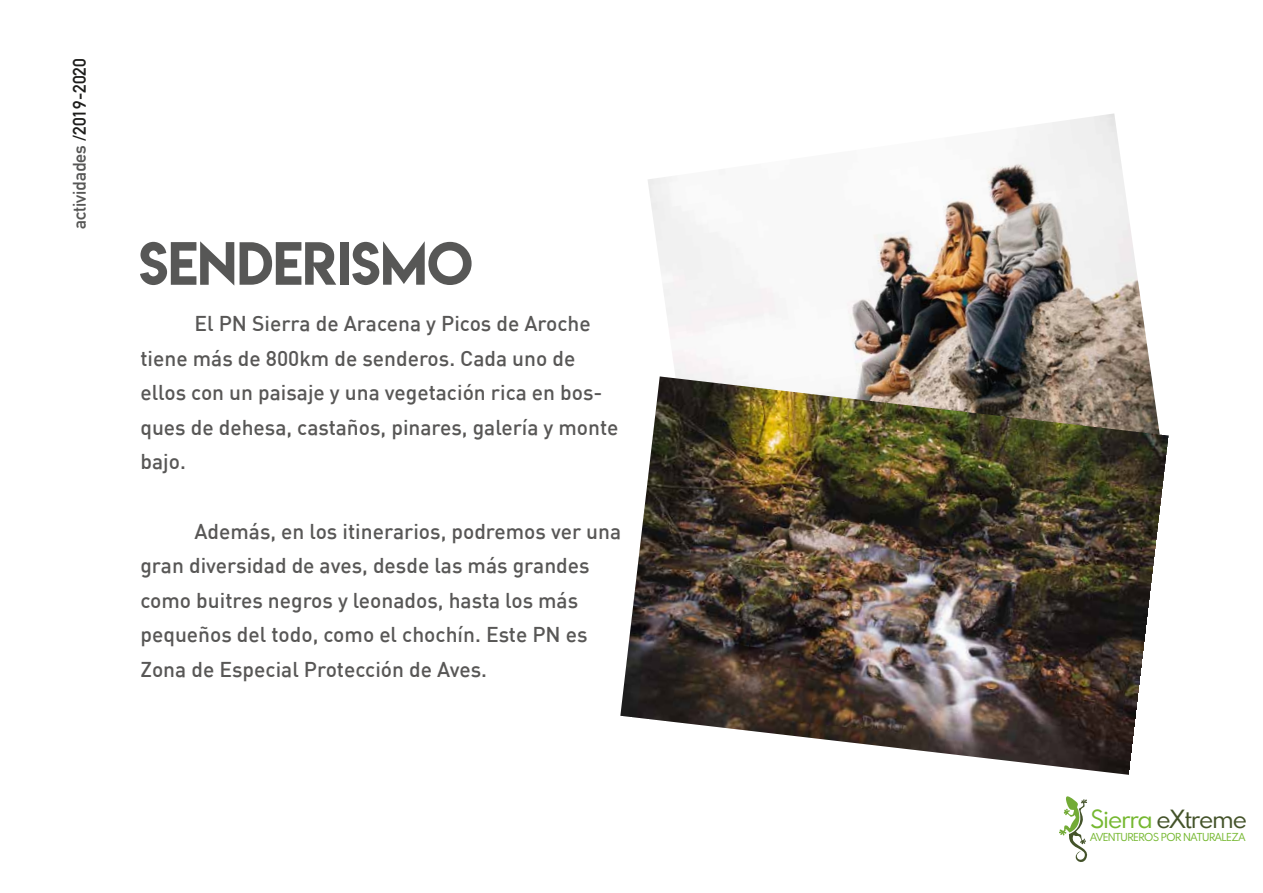
<style>
.page{position:relative;width:1263px;height:893px;background:#fff}
.page>*{position:absolute;margin:0;border:0;box-sizing:border-box;transform-origin:0 0}
.t1{font:54px "Lemon Milk";color:#575756}
.t2{font:22.35px "Spartan MB";letter-spacing:-.05em;color:#44532a}
.t3{font:500 21px/34.5px "DIN";color:#585756}
.t4{font:700 18px "DIN Alternate";color:#575756}
.t5{font:9.75px "Spartan MB";letter-spacing:-.05em;color:#76b831}
.s1{color:#1d1d1b}
.s2{color:#76b831}
</style>
<div class="page">
<svg style="left:1059px;top:796px;width:29px;height:66px"></svg>
<img style="left:648px;top:113px;width:504px;height:263px">
<img style="left:620px;top:376px;width:549px;height:399px">
<p class="t4" style="left:66px;top:229px;width:172px;rotate:-90deg">actividades <span class="s1">/2019-2020</span></p>
<h1 class="t1" style="left:139px;top:225px;width:335px">SENDERISMO</h1>
<p class="t3" style="left:140px;top:306px;width:480px;text-indent:54px">El PN Sierra de Aracena y Picos de Aroche tiene más de 800km de senderos. Cada uno de ellos con un paisaje y una vegetación rica en bos&shy;ques de dehesa, castaños, pinares, galería y monte bajo.</p>
<p class="t3" style="left:140px;top:513px;width:482px;text-indent:54px">Además, en los itinerarios, podremos ver una gran diversidad de aves, desde las más grandes como buitres negros y leonados, hasta los más pequeños del todo, como el chochín. Este PN es Zona de Especial Protección de Aves.</p>
<p class="t2" style="left:1090px;top:803px;width:159px"><span class="s2">Sierra</span> eXtreme</p>
<p class="t5" style="left:1090px;top:830px;width:157px">AVENTUREROS POR NATURALEZA</p>
</div>
